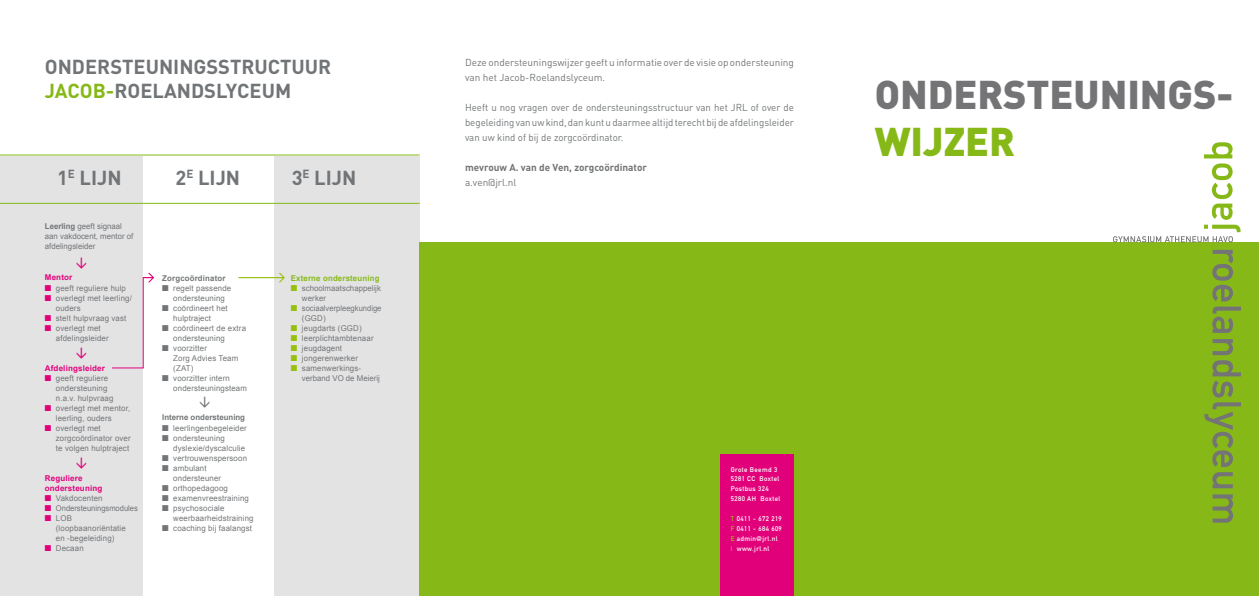
<style>
.page{position:relative;width:1259px;height:596px;background:#fff}
.page>*{position:absolute;margin:0;border:0;box-sizing:border-box;transform-origin:0 0}
.t1{font:900 39.6px "DIN";color:#747476}
.t2{font:900 39.6px "DIN";color:#86b918}
.t3{font:700 20px/24px "DIN";color:#727577}
.t4{font:500 12px "DIN";color:#e2007a}
.t5{font:500 12px "DIN";color:#747476}
.t6{font:10px/15px "DIN";color:#727577}
.t7{font:700 10px "DIN";color:#727577}
.t8{font:8px/10px "Arial";letter-spacing:.02em;color:#727577}
.t9{font:8px/10px "Arial";color:#727577}
.t10{font:8px/10px "Arial";color:#727577;scale:.95 1}
.t11{font:700 8px/10px "Arial";letter-spacing:.02em;color:#e2007a}
.t12{font:700 8px "Arial";letter-spacing:.02em;color:#86b918}
.t13{font:700 8px "Arial";color:#727577}
.t14{font:700 8px "Arial";letter-spacing:.02em;color:#727577}
.t15{font:6.7px/9.9px "DIN Mittelschrift";letter-spacing:.06em;color:#fff}
.s1{color:#86b918}
.s2{font-weight:700}
.s3{color:#e2007a}
.s4{color:#97bf0d}
</style>
<div class="page">
<div style="left:0;top:155px;width:143px;height:440px;background:#e3e3e4"></div>
<div style="left:274px;top:155px;width:146px;height:440px;background:#e3e3e4"></div>
<div style="left:420px;top:242px;width:839px;height:353px;background:#86b918"></div>
<svg style="left:1212px;top:250px;width:29px;height:83px"></svg>
<svg style="left:1204px;top:339px;width:37px;height:149px"></svg>
<svg style="left:1212px;top:494px;width:21px;height:28px"></svg>
<svg style="left:1113px;top:142px;width:127px;height:100px"></svg>
<div style="left:720px;top:454px;width:74px;height:141px;background:#e2007a"></div>
<hr style="left:0;top:154px;width:420px;height:1px;background:#86b918">
<hr style="left:0;top:203px;width:420px;height:1px;background:#86b918">
<svg style="left:238px;top:273px;width:47px;height:9px"></svg>
<svg style="left:112px;top:273px;width:42px;height:96px"></svg>
<h2 class="t3" style="left:45px;top:54px;width:288px">ONDERSTEUNINGSSTRUCTUUR<br><span class="s1">JACOB-</span>ROELANDSLYCEUM</h2>
<h2 class="t3" style="left:57px;top:165px;width:66px">1<sup>E</sup> LIJN</h2>
<h2 class="t3" style="left:175px;top:165px;width:66px">2<sup>E</sup> LIJN</h2>
<h2 class="t3" style="left:292px;top:165px;width:66px">3<sup>E</sup> LIJN</h2>
<p class="t9" style="left:45px;top:221px;width:90px"><span class="s2">Leerling</span> geeft signaal aan vakdocent, mentor of afdelingsleider</p>
<p class="t11" style="left:45px;top:272px;width:29px">Mentor</p>
<p class="t8" style="left:45px;top:282px;width:83px"><span class="s3">■</span> geeft reguliere hulp</p>
<p class="t8" style="left:56px;top:292px;width:78px;text-indent:-11px"><span class="s3">■</span> overlegt met leerling/ ouders</p>
<p class="t8" style="left:45px;top:312px;width:83px"><span class="s3">■</span> stelt hulpvraag vast</p>
<p class="t8" style="left:56px;top:322px;width:54px;text-indent:-11px"><span class="s3">■</span> overlegt met afdelingsleider</p>
<p class="t11" style="left:45px;top:362px;width:62px">Afdelingsleider</p>
<p class="t8" style="left:56px;top:372px;width:59px;text-indent:-11px"><span class="s3">■</span> geeft reguliere ondersteuning n.a.v. hulpvraag</p>
<p class="t8" style="left:56px;top:402px;width:76px;text-indent:-11px"><span class="s3">■</span> overlegt met mentor, leerling, ouders</p>
<p class="t8" style="left:56px;top:422px;width:76px;text-indent:-11px"><span class="s3">■</span> overlegt met zorgcoördinator over te volgen hulptraject</p>
<p class="t11" style="left:45px;top:472px;width:59px">Reguliere ondersteuning</p>
<p class="t8" style="left:45px;top:492px;width:59px"><span class="s3">■</span> Vakdocenten</p>
<p class="t10" style="left:45px;top:502px;width:99px"><span class="s3">■</span> Ondersteuningsmodules</p>
<p class="t8" style="left:56px;top:512px;width:71px;text-indent:-11px"><span class="s3">■</span> LOB (loopbaanoriëntatie en -begeleiding)</p>
<p class="t8" style="left:45px;top:542px;width:40px"><span class="s3">■</span> Decaan</p>
<h3 class="t4" style="left:90px;top:257px;width:14px;rotate:90deg">&gt;</h3>
<h3 class="t4" style="left:90px;top:346px;width:14px;rotate:90deg">&gt;</h3>
<h3 class="t4" style="left:90px;top:456px;width:14px;rotate:90deg">&gt;</h3>
<p class="t14" style="left:162px;top:273px;width:65px">Zorgcoördinator</p>
<p class="t8" style="left:162px;top:282px;width:70px;text-align:center">■ regelt passende ondersteuning</p>
<p class="t8" style="left:173px;top:302px;width:56px;text-indent:-11px">■ coördineert het hulptraject</p>
<p class="t8" style="left:173px;top:322px;width:74px;text-indent:-11px">■ coördineert de extra ondersteuning</p>
<p class="t8" style="left:173px;top:342px;width:66px;text-indent:-11px">■ voorzitter<br>Zorg Advies Team (ZAT)</p>
<p class="t8" style="left:173px;top:372px;width:75px;text-indent:-11px">■ voorzitter intern ondersteuningsteam</p>
<p class="t13" style="left:162px;top:412px;width:84px">Interne ondersteuning</p>
<p class="t8" style="left:162px;top:422px;width:86px">■ leerlingenbegeleider</p>
<p class="t8" style="left:173px;top:432px;width:73px;text-indent:-11px">■ ondersteuning dyslexie/dyscalculie</p>
<p class="t8" style="left:162px;top:452px;width:86px">■ vertrouwenspersoon</p>
<p class="t8" style="left:173px;top:462px;width:49px;text-indent:-11px">■ ambulant ondersteuner</p>
<p class="t8" style="left:162px;top:482px;width:67px">■ orthopedagoog</p>
<p class="t8" style="left:162px;top:492px;width:88px">■ examenvreestraining</p>
<p class="t8" style="left:173px;top:502px;width:82px;text-indent:-11px">■ psychosociale weerbaarheidstraining</p>
<p class="t8" style="left:162px;top:522px;width:91px">■ coaching bij faalangst</p>
<h3 class="t5" style="left:213px;top:395px;width:14px;rotate:90deg">&gt;</h3>
<p class="t12" style="left:291px;top:274px;width:90px">Externe ondersteuning</p>
<p class="t9" style="left:302px;top:283px;width:81px;text-indent:-11px"><span class="s4">■</span> schoolmaatschappelijk werker</p>
<p class="t10" style="left:302px;top:303px;width:85px;text-indent:-11px"><span class="s4">■</span> sociaalverpleegkundige (GGD)</p>
<p class="t8" style="left:291px;top:323px;width:72px"><span class="s4">■</span> jeugdarts (GGD)</p>
<p class="t8" style="left:291px;top:333px;width:84px"><span class="s4">■</span> leerplichtambtenaar</p>
<p class="t8" style="left:291px;top:343px;width:53px"><span class="s4">■</span> jeugdagent</p>
<p class="t8" style="left:291px;top:353px;width:69px"><span class="s4">■</span> jongerenwerker</p>
<p class="t9" style="left:302px;top:363px;width:79px;text-indent:-11px"><span class="s4">■</span> samenwerkings&shy;verband VO de Meierij</p>
<p class="t6" style="left:465px;top:54px;width:330px">Deze ondersteuningswijzer geeft u informatie over de visie op ondersteuning van het Jacob-Roelandslyceum.</p>
<p class="t6" style="left:465px;top:99px;width:330px;text-align:justify">Heeft u nog vragen over de ondersteuningsstructuur van het JRL of over de begeleiding van uw kind, dan kunt u daarmee altijd terecht bij de afdelingsleider van uw kind of bij de zorgcoördinator.</p>
<p class="t7" style="left:465px;top:160px;width:183px">mevrouw A. van de Ven, zorgcoördinator</p>
<p class="t6" style="left:465px;top:174px;width:53px">a.ven@jrl.nl</p>
<h1 class="t1" style="left:874px;top:68px;width:360px">ONDERSTEUNINGS-</h1>
<h1 class="t2" style="left:874px;top:115px;width:142px">WIJZER</h1>
<p class="t15" style="left:731px;top:464px;width:51px">Grote Beemd 3<br>5281 CC Boxtel<br>Postbus 324<br>5280 AH Boxtel</p>
<p class="t15" style="left:731px;top:513px;width:53px"><span class="s4">T</span> 0411 - 672 219<br><span class="s4">F</span> 0411 - 684 609<br><span class="s4">E</span> admin@jrl.nl<br><span class="s4">I</span> www.jrl.nl</p>
</div>
